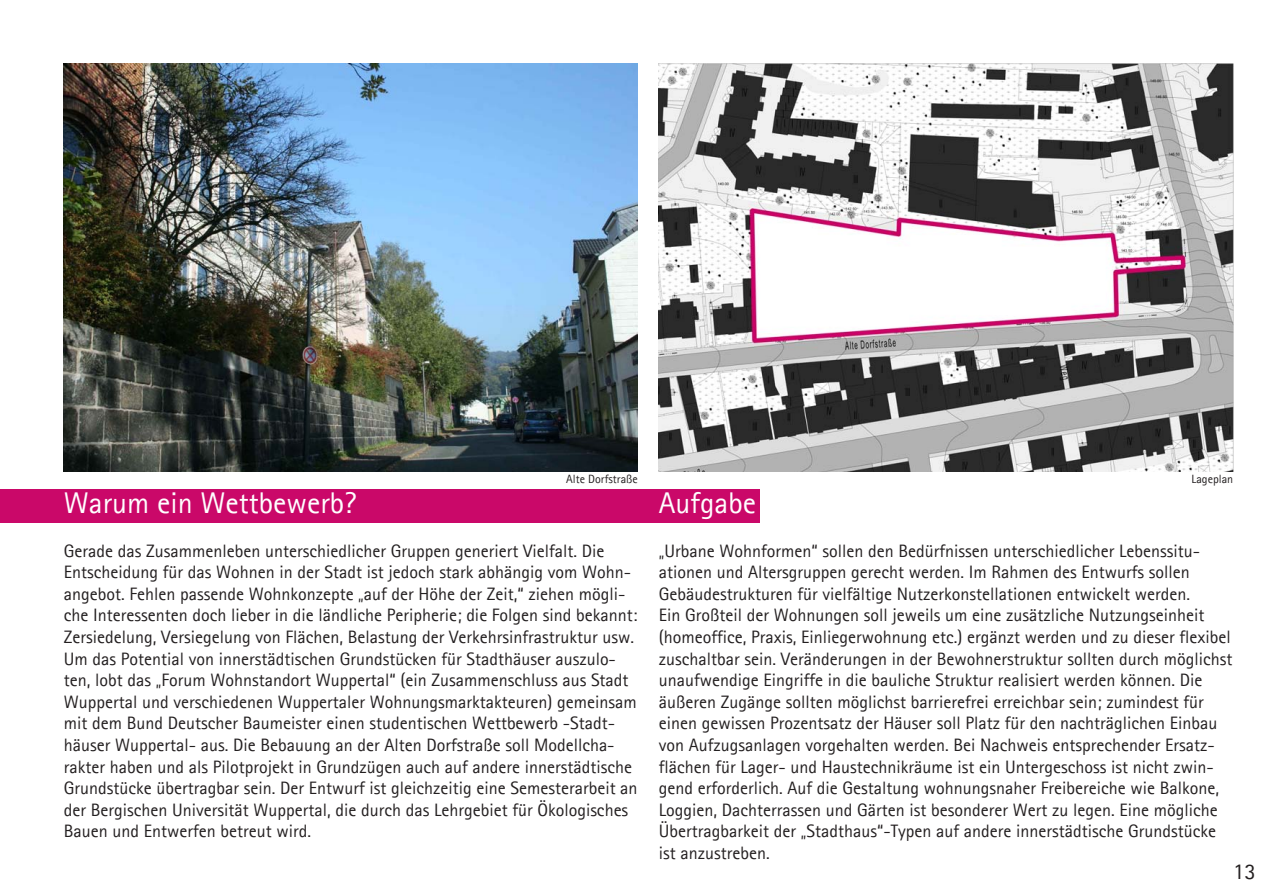
<style>
.page{position:relative;width:1263px;height:893px;background:#fff}
.page>*{position:absolute;margin:0;border:0;box-sizing:border-box;transform-origin:0 0}
.t1{font:30px "Agfa Rotis Sans Serif";color:#fff}
.t2{font:22.5px "Agfa Rotis Sans Serif";color:#231f20}
.t3{font:18px/21.6px "Agfa Rotis Sans Serif";color:#231f20}
.t4{font:12px "Agfa Rotis Sans Serif";color:#231f20}
</style>
<div class="page">
<div style="left:0;top:489px;width:759px;height:33px;background:#ca0869"></div>
<img style="left:658px;top:64px;width:575px;height:407px">
<img style="left:64px;top:64px;width:573px;height:407px">
<p class="t4" style="left:566px;top:472px;width:73px">Alte Dorfstraße</p>
<p class="t4" style="left:1191px;top:472px;width:43px">Lageplan</p>
<p class="t1" style="left:64px;top:485px;width:294px">Warum ein Wettbewerb?</p>
<p class="t3" style="left:64px;top:539px;width:575px">Gerade das Zusammenleben unterschiedlicher Gruppen generiert Vielfalt. Die Entscheidung für das Wohnen in der Stadt ist jedoch stark abhängig vom Wohn&shy;angebot. Fehlen passende Wohnkonzepte „auf der Höhe der Zeit,“ ziehen mögli&shy;che Interessenten doch lieber in die ländliche Peripherie; die Folgen sind bekannt:<br>Zersiedelung, Versiegelung von Flächen, Belastung der Verkehrsinfrastruktur usw.</p>
<p class="t3" style="left:64px;top:647px;width:575px">Um das Potential von innerstädtischen Grundstücken für Stadthäuser auszulo&shy;ten, lobt das „Forum Wohnstandort Wuppertal“ (ein Zusammenschluss aus Stadt Wuppertal und verschiedenen Wuppertaler Wohnungsmarktakteuren) gemeinsam mit dem Bund Deutscher Baumeister einen studentischen Wettbewerb -Stadt&shy;häuser Wuppertal- aus. Die Bebauung an der Alten Dorfstraße soll Modellcha&shy;rakter haben und als Pilotprojekt in Grundzügen auch auf andere innerstädtische Grundstücke übertragbar sein. Der Entwurf ist gleichzeitig eine Semesterarbeit an der Bergischen Universität Wuppertal, die durch das Lehrgebiet für Ökologisches Bauen und Entwerfen betreut wird.</p>
<p class="t1" style="left:659px;top:485px;width:99px">Aufgabe</p>
<p class="t3" style="left:659px;top:539px;width:575px">„Urbane Wohnformen“ sollen den Bedürfnissen unterschiedlicher Lebenssitu&shy;ationen und Altersgruppen gerecht werden. Im Rahmen des Entwurfs sollen Gebäudestrukturen für vielfältige Nutzerkonstellationen entwickelt werden.<br>Ein Großteil der Wohnungen soll jeweils um eine zusätzliche Nutzungseinheit (homeoffice, Praxis, Einliegerwohnung etc.) ergänzt werden und zu dieser flexibel zuschaltbar sein. Veränderungen in der Bewohnerstruktur sollten durch möglichst unaufwendige Eingriffe in die bauliche Struktur realisiert werden können. Die äußeren Zugänge sollten möglichst barrierefrei erreichbar sein; zumindest für einen gewissen Prozentsatz der Häuser soll Platz für den nachträglichen Einbau von Aufzugsanlagen vorgehalten werden. Bei Nachweis entsprechender Ersatz&shy;flächen für Lager- und Haustechnikräume ist ein Untergeschoss ist nicht zwin&shy;gend erforderlich. Auf die Gestaltung wohnungsnaher Freibereiche wie Balkone, Loggien, Dachterrassen und Gärten ist besonderer Wert zu legen. Eine mögliche Übertragbarkeit der „Stadthaus“-Typen auf andere innerstädtische Grundstücke ist anzustreben.</p>
<p class="t2" style="left:1233px;top:858px;width:24px">13</p>
</div>
